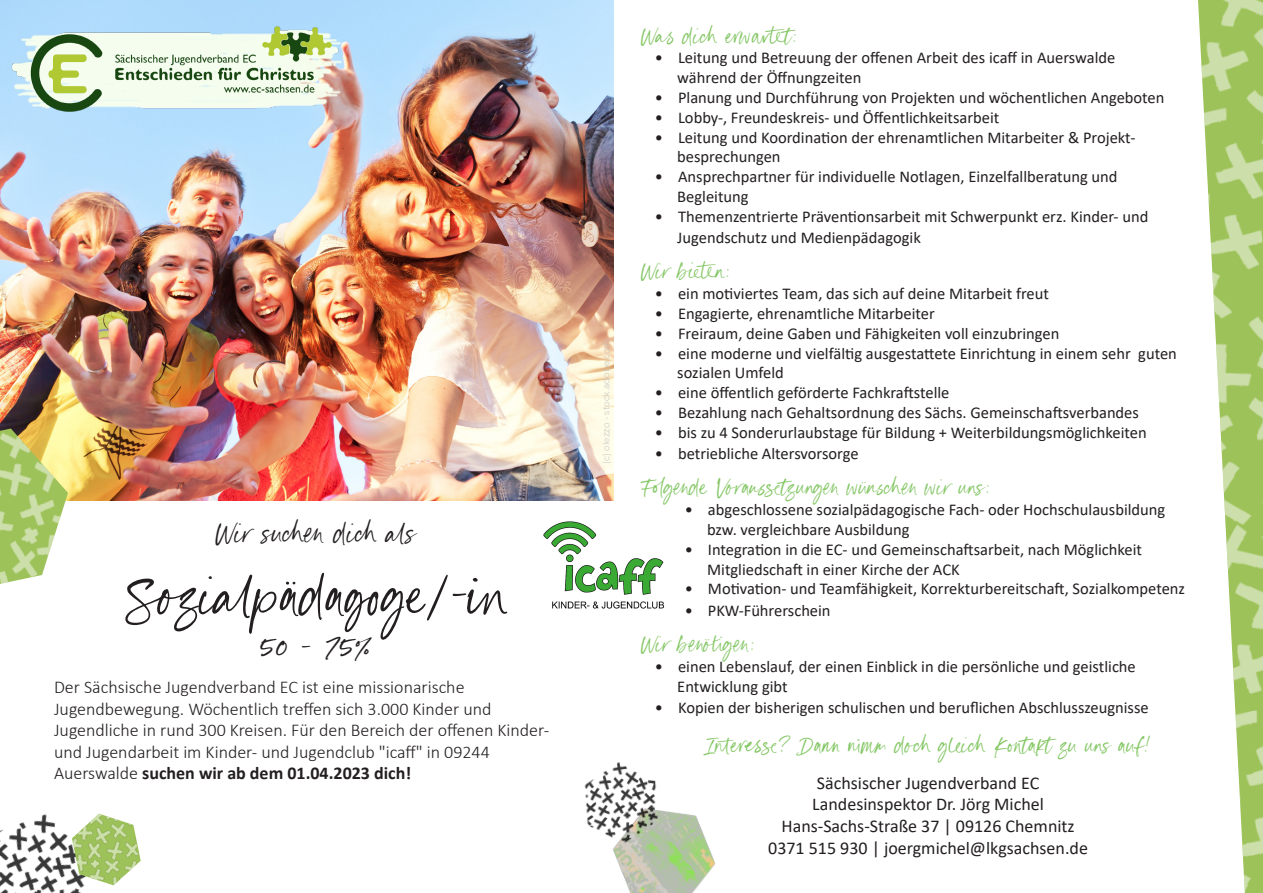
<style>
.page{position:relative;width:1263px;height:893px;background:#fff}
.page>*{position:absolute;margin:0;border:0;box-sizing:border-box;transform-origin:0 0}
.t1{font:60px "Goldney";color:#231f20}
.t2{font:36px "Goldney";color:#231f20}
.t3{font:30px "Goldney";color:#231f20}
.t4{font:24px "Goldney";color:#85c766}
.t5{font:24px "Goldney";color:#84c765}
.t6{font:300 18px/21.6px "Calibri";color:#231f20}
.t7{font:18px/21.6px "Calibri";color:#231f20;text-align:center}
.t8{font:16.5px/19.8px "Calibri";color:#231f20}
.t9{font:300 9px "Montserrat";color:#bebebe}
.s1{font-style:inherit}
.s2{font-weight:700}
</style>
<div class="page">
<img style="left:1198px;top:0;width:65px;height:893px">
<img style="left:0;top:813px;width:100px;height:80px">
<img style="left:0;top:0;width:613px;height:500px">
<img style="left:5px;top:17px;width:340px;height:104px">
<img style="left:0;top:428px;width:68px;height:156px">
<img style="left:613px;top:811px;width:103px;height:82px">
<img style="left:584px;top:762px;width:81px;height:86px">
<img style="left:72px;top:814px;width:69px;height:71px">
<img style="left:543px;top:521px;width:122px;height:88px">
<p class="t3" style="left:215px;top:516px;width:204px">Wir suchen dich als</p>
<p class="t1" style="left:122px;top:561px;width:393px">Sozialpädagoge/-in</p>
<p class="t2" style="left:259px;top:626px;width:114px">50 - 75%</p>
<p class="t6" style="left:54px;top:676px;width:497px">Der Sächsische Jugendverband EC ist eine missionarische Jugendbewegung. Wöchentlich treffen sich 3.000 Kinder und Jugendliche in rund 300 Kreisen. Für den Bereich der offenen Kinder&shy;und Jugendar<span class="s1">b</span>eit im Kinder- und Jugendclub "icaff" in 09244<br>Auerswalde <span class="s2">suchen wir ab dem 01.04.2023 dich!</span></p>
<p class="t9" style="left:600px;top:463px;width:126px;rotate:-90deg">(c) olezzo - stock.adobe.com</p>
<p class="t4" style="left:640px;top:22px;width:160px">Was dich erwartet:</p>
<p class="t8" style="left:677px;top:48px;width:440px;text-indent:-22px">• Leitung und Betreuung der offenen Arbeit des icaff in Auerswalde während der Öffnungzeiten</p>
<p class="t8" style="left:655px;top:87px;width:511px">• Planung und Durchführung von Projekten und wöchentlichen Angeboten</p>
<p class="t8" style="left:655px;top:107px;width:346px">• Lobby-, Freundeskreis- und Öffentlichkeitsarbeit</p>
<p class="t8" style="left:677px;top:127px;width:460px;text-indent:-22px">• Leitung und Koordination der ehrenamtlichen Mitarbeiter &amp; Projekt&shy;besprechungen</p>
<p class="t8" style="left:677px;top:166px;width:442px;text-indent:-22px">• Ansprechpartner für individuelle Notlagen, Einzelfallberatung und<br>Begleitung</p>
<p class="t8" style="left:677px;top:205px;width:473px;line-height:21.6px;text-indent:-22px">• Themenzentrierte Präventionsarbeit mit Schwerpunkt erz. Kinder- und<br>Jugendschutz und Medienpädagogik</p>
<p class="t4" style="left:640px;top:258px;width:93px">Wir bieten:</p>
<p class="t8" style="left:655px;top:283px;width:396px">• ein motiviertes Team, das sich auf deine Mitarbeit freut</p>
<p class="t8" style="left:655px;top:303px;width:281px">• Engagierte, ehrenamtliche Mitarbeiter</p>
<p class="t8" style="left:655px;top:323px;width:406px">• Freiraum, deine Gaben und Fähigkeiten voll einzubringen</p>
<p class="t8" style="left:677px;top:343px;width:501px;text-indent:-22px">• eine moderne und vielfältig ausgestattete Einrichtung in einem sehr guten sozialen Umfeld</p>
<p class="t8" style="left:655px;top:382px;width:296px">• eine öffentlich geförderte Fachkraftstelle</p>
<p class="t8" style="left:655px;top:402px;width:486px">• Bezahlung nach Gehaltsordnung des Sächs. Gemeinschaftsverbandes</p>
<p class="t8" style="left:655px;top:422px;width:493px">• bis zu 4 Sonderurlaubstage für Bildung + Weiterbildungsmöglichkeiten</p>
<p class="t8" style="left:655px;top:444px;width:205px">• betriebliche Altersvorsorge</p>
<p class="t4" style="left:640px;top:474px;width:353px">Folgende Voraussetzungen wünschen wir uns:</p>
<p class="t8" style="left:707px;top:499px;width:460px;text-indent:-22px">• abgeschlossene sozialpädagogische Fach- oder Hochschulausbildung bzw. vergleichbare Ausbildung</p>
<p class="t8" style="left:707px;top:539px;width:436px;text-indent:-22px">• Integration in die EC- und Gemeinschaftsarbeit, nach Möglichkeit<br>Mitgliedschaft in einer Kirche der ACK</p>
<p class="t8" style="left:685px;top:579px;width:502px">• Motivation- und Teamfähigkeit, Korrekturbereitschaft, Sozialkompetenz</p>
<p class="t8" style="left:685px;top:600px;width:147px">• PKW-Führerschein</p>
<p class="t5" style="left:640px;top:630px;width:118px">Wir benötigen:</p>
<p class="t8" style="left:677px;top:656px;width:460px;text-indent:-22px">• einen Lebenslauf, der einen Einblick in die persönliche und geistliche<br>Entwicklung gibt</p>
<p class="t8" style="left:655px;top:697px;width:495px">• Kopien der bisherigen schulischen und beruflichen Abschlusszeugnisse</p>
<p class="t5" style="left:705px;top:731px;width:447px">Interesse? Dann nimm doch gleich Kontakt zu uns auf!</p>
<p class="t7" style="left:768px;top:771px;width:321px">Sächsischer Jugendverband EC Landesinspektor Dr. Jörg Michel Hans-Sachs-Straße 37 | 09126 Chemnitz 0371 515 930 | joergmichel@lkgsachsen.de</p>
</div>
